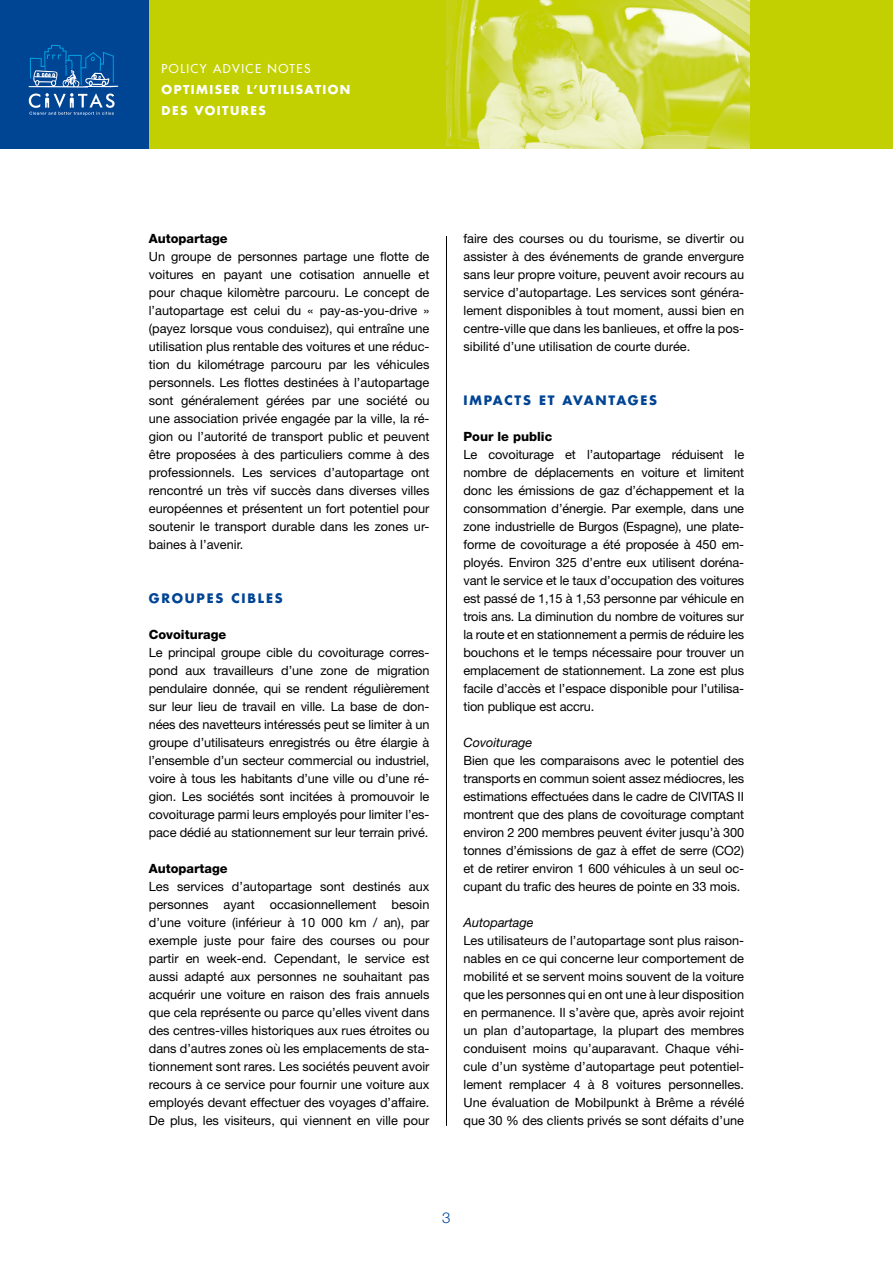
<style>
.page{position:relative;width:893px;height:1263px;background:#fff}
.page>*{position:absolute;margin:0;border:0;box-sizing:border-box;transform-origin:0 0}
.t1{font:300 15px "Helvetica Neue LT Pro";color:#004494}
.t2{font:12.75px/18px "Helvetica Neue LT Pro";color:#000;text-align:justify}
.t3{font:800 12.75px "Helvetica Neue LT Pro";color:#000}
.t4{font:700 12.75px "Futura Com";letter-spacing:.14em;color:#004494}
.t5{font:italic 12.75px "Helvetica Neue LT Pro";color:#000}
.t6{font:700 12px/21px "Futura Com";letter-spacing:.12em;color:#fff}
.t7{font:500 12px "Futura Com";letter-spacing:.12em;color:#fff}
</style>
<div class="page">
<div style="left:0;top:0;width:893px;height:149px;background:#c2cf00"></div>
<div style="left:0;top:0;width:149px;height:149px;background:#004494"></div>
<svg style="left:29px;top:45px;width:89px;height:70px"></svg>
<img style="left:446px;top:0;width:304px;height:149px">
<hr style="left:446px;top:236px;width:1px;height:890px;background:#000">
<p class="t7" style="left:162px;top:60px;width:150px">POLICY ADVICE NOTES</p>
<p class="t6" style="left:162px;top:79px;width:190px">OPTIMISER L’UTILISATION<br>DES VOITURES</p>
<p class="t3" style="left:149px;top:231px;width:80px">Autopartage</p>
<p class="t2" style="left:149px;top:247px;width:282px">Un groupe de personnes partage une flotte de voitures en payant une cotisation annuelle et pour chaque kilomètre parcouru. Le concept de l’autopartage est celui du « pay-as-you-drive » (payez lorsque vous conduisez), qui entraîne une utilisation plus rentable des voitures et une réduc&shy;tion du kilométrage parcouru par les véhicules personnels. Les flottes destinées à l’autopartage sont généralement gérées par une société ou une association privée engagée par la ville, la ré&shy;gion ou l’autorité de transport public et peuvent être proposées à des particuliers comme à des professionnels. Les services d’autopartage ont rencontré un très vif succès dans diverses villes européennes et présentent un fort potentiel pour soutenir le transport durable dans les zones ur&shy;baines à l’avenir.</p>
<p class="t4" style="left:149px;top:588px;width:47px">GROUPES</p>
<p class="t4" style="left:231px;top:588px;width:36px">CIBLES</p>
<p class="t3" style="left:149px;top:627px;width:79px">Covoiturage</p>
<p class="t2" style="left:149px;top:643px;width:282px">Le principal groupe cible du covoiturage corres&shy;pond aux travailleurs d’une zone de migration pendulaire donnée, qui se rendent régulièrement sur leur lieu de travail en ville. La base de don&shy;nées des navetteurs intéressés peut se limiter à un groupe d’utilisateurs enregistrés ou être élargie à l’ensemble d’un secteur commercial ou industriel, voire à tous les habitants d’une ville ou d’une ré&shy;gion. Les sociétés sont incitées à promouvoir le covoiturage parmi leurs employés pour limiter l’es&shy;pace dédié au stationnement sur leur terrain privé.</p>
<p class="t3" style="left:149px;top:861px;width:80px">Autopartage</p>
<p class="t2" style="left:149px;top:877px;width:282px">Les services d’autopartage sont destinés aux personnes ayant occasionnellement besoin d’une voiture (inférieur à 10 000 km / an), par exemple juste pour faire des courses ou pour partir en week-end. Cependant, le service est aussi adapté aux personnes ne souhaitant pas acquérir une voiture en raison des frais annuels que cela représente ou parce qu’elles vivent dans des centres-villes historiques aux rues étroites ou dans d’autres zones où les emplacements de sta&shy;tionnement sont rares. Les sociétés peuvent avoir recours à ce service pour fournir une voiture aux employés devant effectuer des voyages d’affaire.<br>De plus, les visiteurs, qui viennent en ville pour</p>
<p class="t2" style="left:463px;top:229px;width:282px">faire des courses ou du tourisme, se divertir ou assister à des événements de grande envergure sans leur propre voiture, peuvent avoir recours au service d’autopartage. Les services sont généra&shy;lement disponibles à tout moment, aussi bien en centre-ville que dans les banlieues, et offre la pos&shy;sibilité d’une utilisation de courte durée.</p>
<p class="t4" style="left:463px;top:391px;width:11px">IMPA</p>
<p class="t4" style="left:504px;top:391px;width:20px">CTS</p>
<p class="t4" style="left:539px;top:391px;width:9px">ET</p>
<p class="t4" style="left:563px;top:391px;width:12px">AVANTA</p>
<p class="t4" style="left:628px;top:391px;width:22px">GES</p>
<p class="t3" style="left:463px;top:429px;width:90px">Pour le public</p>
<p class="t2" style="left:463px;top:445px;width:282px">Le covoiturage et l’autopartage réduisent le nombre de déplacements en voiture et limitent donc les émissions de gaz d’échappement et la consommation d’énergie. Par exemple, dans une zone industrielle de Burgos (Espagne), une plate&shy;forme de covoiturage a été proposée à 450 em&shy;ployés. Environ 325 d’entre eux utilisent doréna&shy;vant le service et le taux d’occupation des voitures est passé de 1,15 à 1,53 personne par véhicule en trois ans. La diminution du nombre de voitures sur la route et en stationnement a permis de réduire les bouchons et le temps nécessaire pour trouver un emplacement de stationnement. La zone est plus facile d’accès et l’espace disponible pour l’utilisa&shy;tion publique est accru.</p>
<p class="t5" style="left:463px;top:735px;width:70px">Covoiturage</p>
<p class="t2" style="left:463px;top:751px;width:282px">Bien que les comparaisons avec le potentiel des transports en commun soient assez médiocres, les estimations effectuées dans le cadre de CIVITAS II montrent que des plans de covoiturage comptant environ 2 200 membres peuvent éviter jusqu’à 300 tonnes d’émissions de gaz à effet de serre (CO2) et de retirer environ 1 600 véhicules à un seul oc&shy;cupant du trafic des heures de pointe en 33 mois.</p>
<p class="t5" style="left:463px;top:915px;width:72px">Autopartage</p>
<p class="t2" style="left:463px;top:932px;width:282px">Les utilisateurs de l’autopartage sont plus raison&shy;nables en ce qui concerne leur comportement de mobilité et se servent moins souvent de la voiture que les personnes qui en ont une à leur disposition en permanence. Il s’avère que, après avoir rejoint un plan d’autopartage, la plupart des membres conduisent moins qu’auparavant. Chaque véhi&shy;cule d’un système d’autopartage peut potentiel&shy;lement remplacer 4 à 8 voitures personnelles.<br>Une évaluation de Mobilpunkt à Brême a révélé que 30 % des clients privés se sont défaits d’une</p>
<p class="t1" style="left:442px;top:1208px;width:10px">3</p>
</div>
